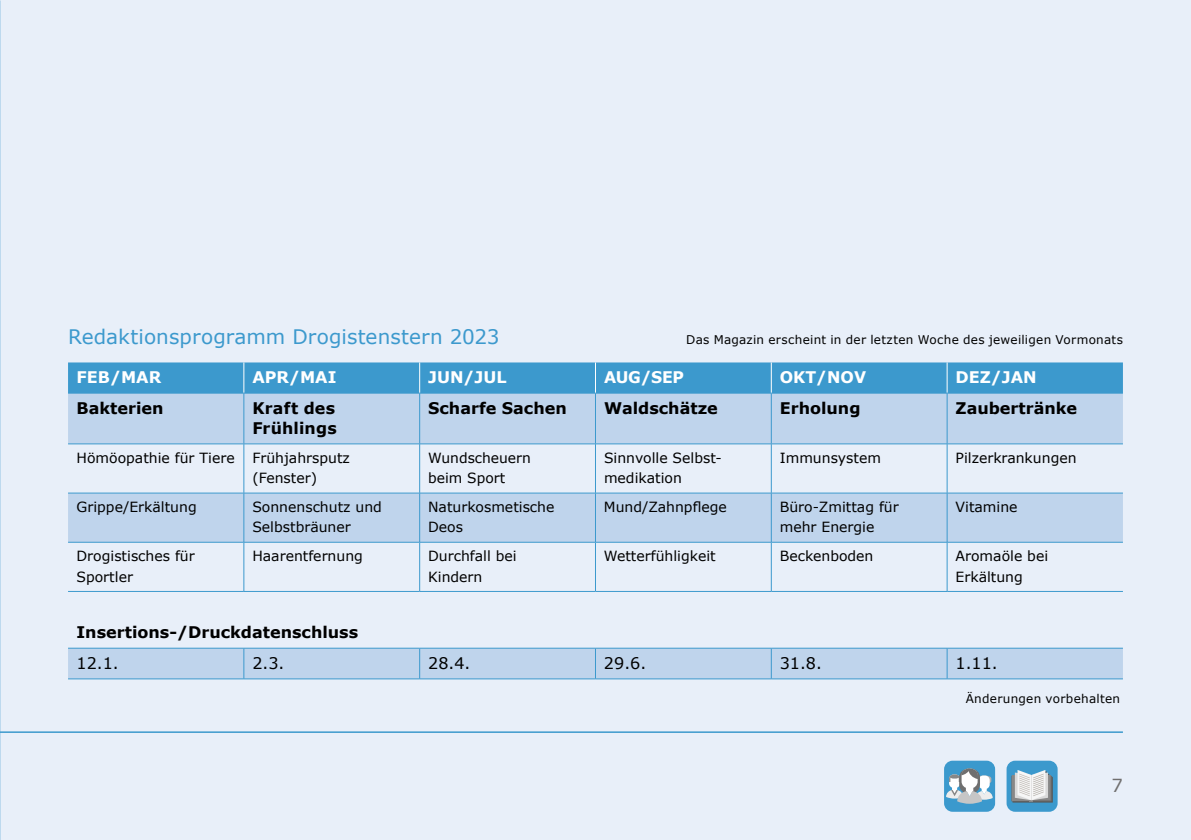
<style>
.page{position:relative;width:1191px;height:840px;background:#fff}
.page>*{position:absolute;margin:0;border:0;box-sizing:border-box;transform-origin:0 0}
.t1{font:20px "Verdana";letter-spacing:.005em;color:#3c99cd}
.t2{font:18px "Verdana";color:#706f6f}
.t3{font:700 16px/20px "Verdana";color:#000}
.t4{font:700 16px "Verdana";color:#fff}
.t5{font:16px "Verdana";color:#000}
.t6{font:14px/20px "Verdana";color:#000}
.t7{font:12px "Verdana";letter-spacing:.02em;color:#000}
</style>
<div class="page">
<div style="left:0;top:0;width:1191px;height:839px;background:#e8eff9"></div>
<hr style="left:0;top:731px;width:1123px;height:1px;background:#3c99cd">
<div style="left:944px;top:760px;width:51px;height:51px;background:#3b99cd;border-radius:9px"></div>
<svg style="left:946px;top:768px;width:46px;height:35px"></svg>
<div style="left:1006px;top:760px;width:51px;height:51px;background:#3b99cd;border-radius:9px"></div>
<svg style="left:1011px;top:770px;width:41px;height:32px"></svg>
<div style="left:68px;top:362px;width:1055px;height:30px;background:#3c99cd"></div>
<svg style="left:68px;top:393px;width:1055px;height:285px;fill:#bfd4ec"></svg>
<svg style="left:68px;top:444px;width:1055px;height:146px"></svg>
<hr style="left:243px;top:362px;width:1px;height:30px;background:#fff">
<hr style="left:419px;top:362px;width:1px;height:30px;background:#fff">
<hr style="left:595px;top:362px;width:1px;height:30px;background:#fff">
<hr style="left:771px;top:362px;width:1px;height:30px;background:#fff">
<hr style="left:946px;top:362px;width:1px;height:30px;background:#fff">
<hr style="left:68px;top:392px;width:176px;height:1px;background:#3c99cd">
<hr style="left:244px;top:392px;width:176px;height:1px;background:#3c99cd">
<hr style="left:243px;top:393px;width:1px;height:50px;background:#3c99cd">
<hr style="left:420px;top:392px;width:175px;height:1px;background:#3c99cd">
<hr style="left:419px;top:393px;width:1px;height:50px;background:#3c99cd">
<hr style="left:595px;top:392px;width:176px;height:1px;background:#3c99cd">
<hr style="left:595px;top:393px;width:1px;height:50px;background:#3c99cd">
<hr style="left:771px;top:392px;width:176px;height:1px;background:#3c99cd">
<hr style="left:771px;top:393px;width:1px;height:50px;background:#3c99cd">
<hr style="left:947px;top:392px;width:176px;height:1px;background:#3c99cd">
<hr style="left:946px;top:393px;width:1px;height:50px;background:#3c99cd">
<hr style="left:68px;top:443px;width:176px;height:1px;background:#3c99cd">
<hr style="left:244px;top:443px;width:176px;height:1px;background:#3c99cd">
<hr style="left:243px;top:444px;width:1px;height:48px;background:#3c99cd">
<hr style="left:420px;top:443px;width:175px;height:1px;background:#3c99cd">
<hr style="left:419px;top:444px;width:1px;height:48px;background:#3c99cd">
<hr style="left:595px;top:443px;width:176px;height:1px;background:#3c99cd">
<hr style="left:595px;top:444px;width:1px;height:48px;background:#3c99cd">
<hr style="left:771px;top:443px;width:176px;height:1px;background:#3c99cd">
<hr style="left:771px;top:444px;width:1px;height:48px;background:#3c99cd">
<hr style="left:947px;top:443px;width:176px;height:1px;background:#3c99cd">
<hr style="left:946px;top:444px;width:1px;height:48px;background:#3c99cd">
<hr style="left:68px;top:492px;width:176px;height:1px;background:#3c99cd">
<hr style="left:244px;top:492px;width:176px;height:1px;background:#3c99cd">
<hr style="left:243px;top:493px;width:1px;height:48px;background:#3c99cd">
<hr style="left:420px;top:492px;width:175px;height:1px;background:#3c99cd">
<hr style="left:419px;top:493px;width:1px;height:48px;background:#3c99cd">
<hr style="left:595px;top:492px;width:176px;height:1px;background:#3c99cd">
<hr style="left:595px;top:493px;width:1px;height:48px;background:#3c99cd">
<hr style="left:771px;top:492px;width:176px;height:1px;background:#3c99cd">
<hr style="left:771px;top:493px;width:1px;height:48px;background:#3c99cd">
<hr style="left:947px;top:492px;width:176px;height:1px;background:#3c99cd">
<hr style="left:946px;top:493px;width:1px;height:48px;background:#3c99cd">
<hr style="left:68px;top:647px;width:176px;height:1px;background:#3c99cd">
<hr style="left:244px;top:647px;width:176px;height:1px;background:#3c99cd">
<hr style="left:243px;top:648px;width:1px;height:30px;background:#3c99cd">
<hr style="left:420px;top:647px;width:175px;height:1px;background:#3c99cd">
<hr style="left:419px;top:648px;width:1px;height:30px;background:#3c99cd">
<hr style="left:595px;top:647px;width:176px;height:1px;background:#3c99cd">
<hr style="left:595px;top:648px;width:1px;height:30px;background:#3c99cd">
<hr style="left:771px;top:647px;width:176px;height:1px;background:#3c99cd">
<hr style="left:771px;top:648px;width:1px;height:30px;background:#3c99cd">
<hr style="left:947px;top:647px;width:176px;height:1px;background:#3c99cd">
<hr style="left:946px;top:648px;width:1px;height:30px;background:#3c99cd">
<hr style="left:68px;top:678px;width:176px;height:1px;background:#3c99cd">
<hr style="left:244px;top:678px;width:176px;height:1px;background:#3c99cd">
<hr style="left:420px;top:678px;width:175px;height:1px;background:#3c99cd">
<hr style="left:595px;top:678px;width:176px;height:1px;background:#3c99cd">
<hr style="left:771px;top:678px;width:176px;height:1px;background:#3c99cd">
<hr style="left:947px;top:678px;width:176px;height:1px;background:#3c99cd">
<hr style="left:68px;top:541px;width:176px;height:1px;background:#3c99cd">
<hr style="left:244px;top:541px;width:176px;height:1px;background:#3c99cd">
<hr style="left:420px;top:541px;width:175px;height:1px;background:#3c99cd">
<hr style="left:595px;top:541px;width:176px;height:1px;background:#3c99cd">
<hr style="left:771px;top:541px;width:176px;height:1px;background:#3c99cd">
<hr style="left:947px;top:541px;width:176px;height:1px;background:#3c99cd">
<hr style="left:243px;top:542px;width:1px;height:49px;background:#3c99cd">
<hr style="left:419px;top:542px;width:1px;height:49px;background:#3c99cd">
<hr style="left:595px;top:542px;width:1px;height:49px;background:#3c99cd">
<hr style="left:771px;top:542px;width:1px;height:49px;background:#3c99cd">
<hr style="left:946px;top:542px;width:1px;height:49px;background:#3c99cd">
<hr style="left:68px;top:590px;width:176px;height:1px;background:#3c99cd">
<hr style="left:244px;top:590px;width:176px;height:1px;background:#3c99cd">
<hr style="left:420px;top:590px;width:175px;height:1px;background:#3c99cd">
<hr style="left:595px;top:590px;width:176px;height:1px;background:#3c99cd">
<hr style="left:771px;top:590px;width:176px;height:1px;background:#3c99cd">
<hr style="left:947px;top:590px;width:176px;height:1px;background:#3c99cd">
<h1 class="t1" style="left:68px;top:323px;width:433px">Redaktionsprogramm Drogistenstern 2023</h1>
<p class="t4" style="left:77px;top:366px;width:86px">FEB/MAR</p>
<p class="t4" style="left:252px;top:366px;width:85px">APR/MAI</p>
<p class="t4" style="left:428px;top:366px;width:80px">JUN/JUL</p>
<p class="t4" style="left:604px;top:366px;width:81px">AUG/SEP</p>
<p class="t4" style="left:780px;top:366px;width:88px">OKT/NOV</p>
<p class="t4" style="left:955px;top:366px;width:83px">DEZ/JAN</p>
<p class="t3" style="left:77px;top:397px;width:88px">Bakterien</p>
<p class="t3" style="left:252px;top:397px;width:86px">Kraft des<br>Frühlings</p>
<p class="t3" style="left:428px;top:397px;width:140px">Scharfe Sachen</p>
<p class="t3" style="left:604px;top:397px;width:115px">Waldschätze</p>
<p class="t3" style="left:780px;top:397px;width:82px">Erholung</p>
<p class="t3" style="left:955px;top:397px;width:123px">Zaubertränke</p>
<p class="t6" style="left:77px;top:447px;width:160px">Hömöopathie für Tiere</p>
<p class="t6" style="left:252px;top:447px;width:99px">Frühjahrsputz (Fenster)</p>
<p class="t6" style="left:428px;top:447px;width:104px">Wundscheuern beim Sport</p>
<p class="t6" style="left:604px;top:447px;width:117px">Sinnvolle Selbst&shy;medikation</p>
<p class="t6" style="left:780px;top:447px;width:103px">Immunsystem</p>
<p class="t6" style="left:955px;top:447px;width:122px">Pilzerkrankungen</p>
<p class="t6" style="left:77px;top:496px;width:122px">Grippe/Erkältung</p>
<p class="t6" style="left:252px;top:496px;width:131px">Sonnenschutz und<br>Selbstbräuner</p>
<p class="t6" style="left:428px;top:496px;width:128px">Naturkosmetische<br>Deos</p>
<p class="t6" style="left:604px;top:496px;width:124px">Mund/Zahnpflege</p>
<p class="t6" style="left:779px;top:496px;width:120px">Büro-Zmittag für mehr Energie</p>
<p class="t6" style="left:955px;top:496px;width:64px">Vitamine</p>
<p class="t6" style="left:76px;top:546px;width:120px">Drogistisches für<br>Sportler</p>
<p class="t6" style="left:252px;top:546px;width:112px">Haarentfernung</p>
<p class="t6" style="left:428px;top:546px;width:90px">Durchfall bei<br>Kindern</p>
<p class="t6" style="left:604px;top:546px;width:113px">Wetterfühligkeit</p>
<p class="t6" style="left:779px;top:546px;width:95px">Beckenboden</p>
<p class="t6" style="left:955px;top:546px;width:94px">Aromaöle bei<br>Erkältung</p>
<p class="t7" style="left:686px;top:331px;width:438px">Das Magazin erscheint in der letzten Woche des jeweiligen Vormonats</p>
<p class="t3" style="left:77px;top:621px;width:283px">Insertions-/Druckdatenschluss</p>
<p class="t5" style="left:77px;top:651px;width:44px">12.1.</p>
<p class="t5" style="left:252px;top:651px;width:34px">2.3.</p>
<p class="t5" style="left:428px;top:651px;width:44px">28.4.</p>
<p class="t5" style="left:604px;top:651px;width:44px">29.6.</p>
<p class="t5" style="left:780px;top:651px;width:44px">31.8.</p>
<p class="t5" style="left:955px;top:651px;width:44px">1.11.</p>
<p class="t7" style="left:965px;top:690px;width:156px">Änderungen vorbehalten</p>
<p class="t2" style="left:1111px;top:772px;width:13px">7</p>
</div>
